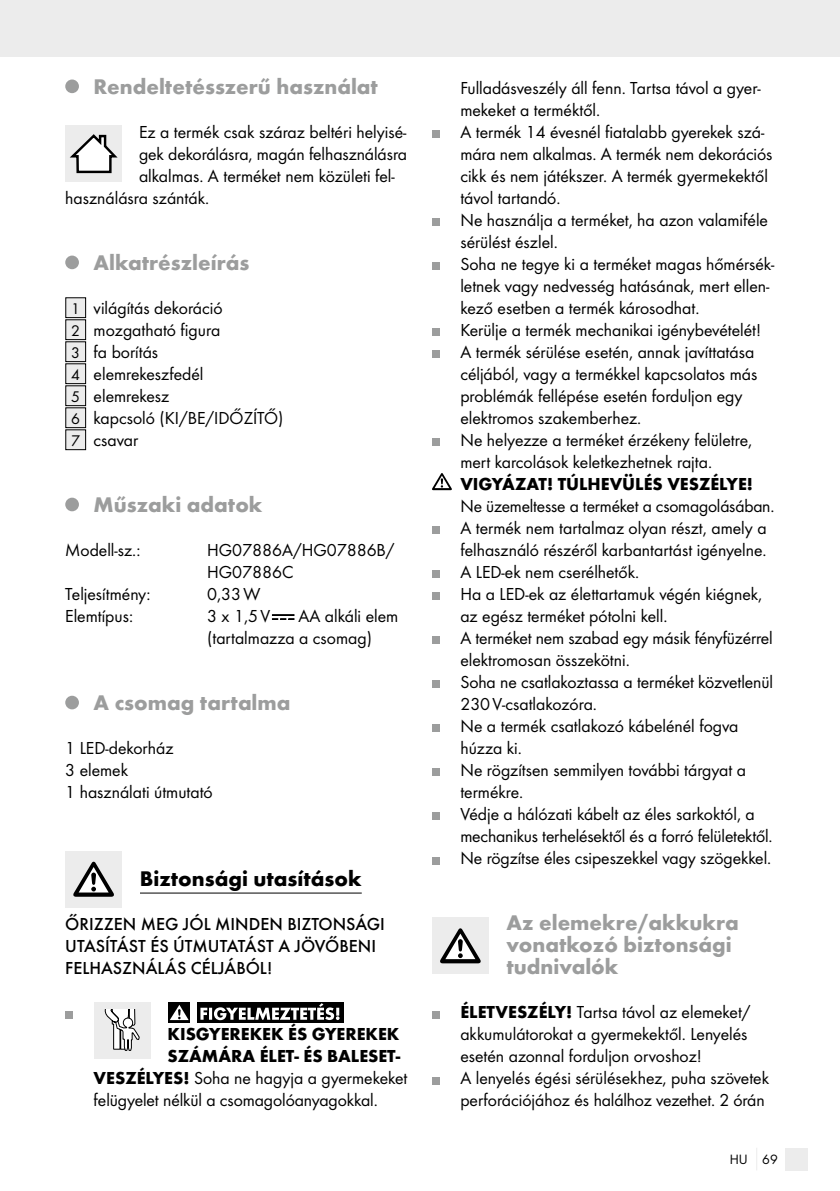
<style>
.page{position:relative;width:840px;height:1191px;background:#fff}
.page>*{position:absolute;margin:0;border:0;box-sizing:border-box;transform-origin:0 0}
.t1{font:700 22px/22px "Futura";color:#9c9d9d}
.t2{font:700 22px "Futura";color:#000}
.t3{font:18px/22px "Futura Boo";color:#000}
.t4{font:500 18px/22px "Futura";color:#000}
.t5{font:700 18px/22px "Futura";color:#000}
.t6{font:14px "Futura Boo";color:#000}
.s1{font-size:16px}
.s2{font-family:"Futura";font-weight:700}
</style>
<div class="page">
<div style="left:0;top:0;width:839px;height:57px;background:#ececec"></div>
<div style="left:785px;top:1147px;width:22px;height:23px;background:#ececec"></div>
<hr style="left:65px;top:892px;width:296px;height:1px;background:#000">
<div style="left:65px;top:79px;width:14px;height:14px;background:#9c9d9d;border-radius:50%"></div>
<div style="left:65px;top:125px;width:57px;height:57px;background:#ececec"></div>
<svg style="left:70px;top:134px;width:48px;height:40px"></svg>
<div style="left:65px;top:255px;width:14px;height:14px;background:#9c9d9d;border-radius:50%"></div>
<div style="left:66px;top:298px;width:20px;height:20px;background:#ececec"></div>
<div style="left:65px;top:297px;width:21px;height:21px;border:1px solid #000"></div>
<div style="left:66px;top:320px;width:20px;height:20px;background:#ececec"></div>
<div style="left:65px;top:319px;width:21px;height:21px;border:1px solid #000"></div>
<div style="left:66px;top:342px;width:20px;height:20px;background:#ececec"></div>
<div style="left:65px;top:341px;width:21px;height:21px;border:1px solid #000"></div>
<div style="left:66px;top:364px;width:20px;height:20px;background:#ececec"></div>
<div style="left:65px;top:363px;width:21px;height:21px;border:1px solid #000"></div>
<div style="left:66px;top:386px;width:20px;height:20px;background:#ececec"></div>
<div style="left:65px;top:385px;width:21px;height:21px;border:1px solid #000"></div>
<div style="left:66px;top:408px;width:20px;height:20px;background:#ececec"></div>
<div style="left:65px;top:407px;width:21px;height:21px;border:1px solid #000"></div>
<div style="left:66px;top:430px;width:20px;height:20px;background:#ececec"></div>
<div style="left:65px;top:429px;width:21px;height:21px;border:1px solid #000"></div>
<div style="left:65px;top:497px;width:14px;height:14px;background:#9c9d9d;border-radius:50%"></div>
<svg style="left:272px;top:615px;width:22px;height:5px"></svg>
<div style="left:65px;top:695px;width:14px;height:14px;background:#9c9d9d;border-radius:50%"></div>
<div style="left:122px;top:850px;width:18px;height:57px;background:#fff"></div>
<div style="left:65px;top:851px;width:57px;height:56px;background:#ececec"></div>
<svg style="left:73px;top:861px;width:41px;height:35px"></svg>
<div style="left:65px;top:1010px;width:8px;height:8px;background:#9c9d9d"></div>
<div style="left:94px;top:1002px;width:56px;height:56px;background:#ececec"></div>
<svg style="left:104px;top:1009px;width:36px;height:42px"></svg>
<div style="left:197px;top:1002px;width:146px;height:20px;background:#000"></div>
<div style="left:168px;top:1002px;width:22px;height:20px;background:linear-gradient(to right,#171717,#0d0d0d)"></div>
<svg style="left:170px;top:1004px;width:18px;height:16px"></svg>
<svg style="left:200px;top:1003px;width:139px;height:17px"></svg>
<div style="left:432px;top:130px;width:7px;height:8px;background:#9c9d9d"></div>
<div style="left:432px;top:218px;width:7px;height:8px;background:#9c9d9d"></div>
<div style="left:432px;top:262px;width:7px;height:8px;background:#9c9d9d"></div>
<div style="left:432px;top:328px;width:7px;height:8px;background:#9c9d9d"></div>
<div style="left:432px;top:350px;width:7px;height:8px;background:#9c9d9d"></div>
<div style="left:432px;top:438px;width:7px;height:8px;background:#9c9d9d"></div>
<svg style="left:432px;top:473px;width:19px;height:17px"></svg>
<div style="left:432px;top:526px;width:7px;height:8px;background:#9c9d9d"></div>
<div style="left:432px;top:570px;width:7px;height:8px;background:#9c9d9d"></div>
<div style="left:432px;top:592px;width:7px;height:8px;background:#9c9d9d"></div>
<div style="left:432px;top:636px;width:7px;height:8px;background:#9c9d9d"></div>
<div style="left:432px;top:680px;width:7px;height:8px;background:#9c9d9d"></div>
<div style="left:432px;top:724px;width:7px;height:8px;background:#9c9d9d"></div>
<div style="left:432px;top:768px;width:7px;height:8px;background:#9c9d9d"></div>
<div style="left:432px;top:812px;width:7px;height:8px;background:#9c9d9d"></div>
<div style="left:432px;top:856px;width:7px;height:8px;background:#9c9d9d"></div>
<div style="left:432px;top:917px;width:56px;height:57px;background:#ececec"></div>
<svg style="left:440px;top:928px;width:40px;height:35px"></svg>
<div style="left:432px;top:1010px;width:7px;height:8px;background:#9c9d9d"></div>
<div style="left:432px;top:1076px;width:7px;height:8px;background:#9c9d9d"></div>
<p class="t1" style="left:94px;top:75px;width:285px">Rendeltetésszerű használat</p>
<p class="t3" style="left:139px;top:121px;width:269px">Ez a termék csak száraz beltéri helyisé-</p>
<p class="t3" style="left:139px;top:143px;width:269px">gek dekorálásra, magán felhasználásra</p>
<p class="t3" style="left:139px;top:165px;width:257px">alkalmas. A terméket nem közületi fel-</p>
<p class="t3" style="left:65px;top:187px;width:145px">használásra szánták.</p>
<p class="t1" style="left:94px;top:251px;width:157px">Alkatrészleírás</p>
<p class="t3" style="left:71px;top:297px;width:213px"><span class="s1">1</span> világítás dekoráció<br><span class="s1">2</span> mozgatható figura<br><span class="s1">3</span> fa borítás<br><span class="s1">4</span> elemrekeszfedél<br><span class="s1">5</span> elemrekesz<br><span class="s1">6</span> kapcsoló (KI/BE/IDŐZÍTŐ)<br><span class="s1">7</span> csavar</p>
<p class="t1" style="left:94px;top:493px;width:170px">Műszaki adatok</p>
<p class="t3" style="left:65px;top:539px;width:77px">Modell-sz.:</p>
<p class="t3" style="left:207px;top:539px;width:189px">HG07886A/HG07886B/<br>HG07886C</p>
<p class="t3" style="left:65px;top:583px;width:87px">Teljesítmény:</p>
<p class="t3" style="left:207px;top:583px;width:55px">0,33W</p>
<p class="t3" style="left:65px;top:605px;width:69px">Elemtípus:</p>
<p class="t3" style="left:207px;top:605px;width:64px">3 x 1,5V</p>
<p class="t3" style="left:207px;top:605px;width:192px;text-indent:91px">AA alkáli elem (tartalmazza a csomag)</p>
<p class="t1" style="left:94px;top:691px;width:198px">A csomag tartalma</p>
<p class="t3" style="left:65px;top:737px;width:149px">1 LED-dekorház<br>3 elemek<br>1 használati útmutató</p>
<p class="t2" style="left:140px;top:865px;width:223px">Biztonsági utasítások</p>
<p class="t4" style="left:65px;top:913px;width:321px">ŐRIZZEN MEG JÓL MINDEN BIZTONSÁGI<br>UTASÍTÁST ÉS ÚTMUTATÁST A JÖVŐBENI<br>FELHASZNÁLÁS CÉLJÁBÓL!</p>
<p class="t5" style="left:167px;top:1023px;width:234px">KISGYEREKEK ÉS GYEREKEK<br>SZÁMÁRA ÉLET- ÉS BALESET-</p>
<p class="t3" style="left:94px;top:1067px;width:315px"><span class="s2">VESZÉLYES!</span> Soha ne hagyja a gyermekeket felügyelet nélkül a csomagolóanyagokkal.</p>
<p class="t3" style="left:460px;top:77px;width:315px">Fulladásveszély áll fenn. Tartsa távol a gyer&shy;mekeket a terméktől.<br>A termék 14 évesnél fiatalabb gyerekek szá&shy;mára nem alkalmas. A termék nem dekorációs cikk és nem játékszer. A termék gyermekektől távol tartandó.<br>Ne használja a terméket, ha azon valamiféle sérülést észlel.<br>Soha ne tegye ki a terméket magas hőmérsék&shy;letnek vagy nedvesség hatásának, mert ellen&shy;kező esetben a termék károsodhat.<br>Kerülje a termék mechanikai igénybevételét!<br>A termék sérülése esetén, annak javíttatása céljából, vagy a termékkel kapcsolatos más problémák fellépése esetén forduljon egy elektromos szakemberhez.<br>Ne helyezze a terméket érzékeny felületre, mert karcolások keletkezhetnek rajta.</p>
<p class="t5" style="left:460px;top:473px;width:294px">VIGYÁZAT! TÚLHEVÜLÉS VESZÉLYE!</p>
<p class="t3" style="left:460px;top:495px;width:315px">Ne üzemeltesse a terméket a csomagolásában.<br>A termék nem tartalmaz olyan részt, amely a felhasználó részéről karbantartást igényelne.<br>A LED-ek nem cserélhetők.<br>Ha a LED-ek az élettartamuk végén kiégnek, az egész terméket pótolni kell.<br>A terméket nem szabad egy másik fényfüzérrel elektromosan összekötni.<br>Soha ne csatlakoztassa a terméket közvetlenül 230V-csatlakozóra.<br>Ne a termék csatlakozó kábelénél fogva húzza ki.<br>Ne rögzítsen semmilyen további tárgyat a termékre.<br>Védje a hálózati kábelt az éles sarkoktól, a mechanikus terhelésektől és a forró felületektől.<br>Ne rögzítse éles csipeszekkel vagy szögekkel.</p>
<p class="t1" style="left:506px;top:911px;width:234px">Az elemekre/akkukra vonatkozó biztonsági tudnivalók</p>
<p class="t3" style="left:460px;top:1001px;width:310px"><span class="s2">ÉLETVESZÉLY!</span> Tartsa távol az elemeket/ akkumulátorokat a gyermekektől. Lenyelés esetén azonnal forduljon orvoshoz!<br>A lenyelés égési sérülésekhez, puha szövetek perforációjához és halálhoz vezethet. 2 órán</p>
<p class="t6" style="left:729px;top:1151px;width:50px">HU 69</p>
</div>
